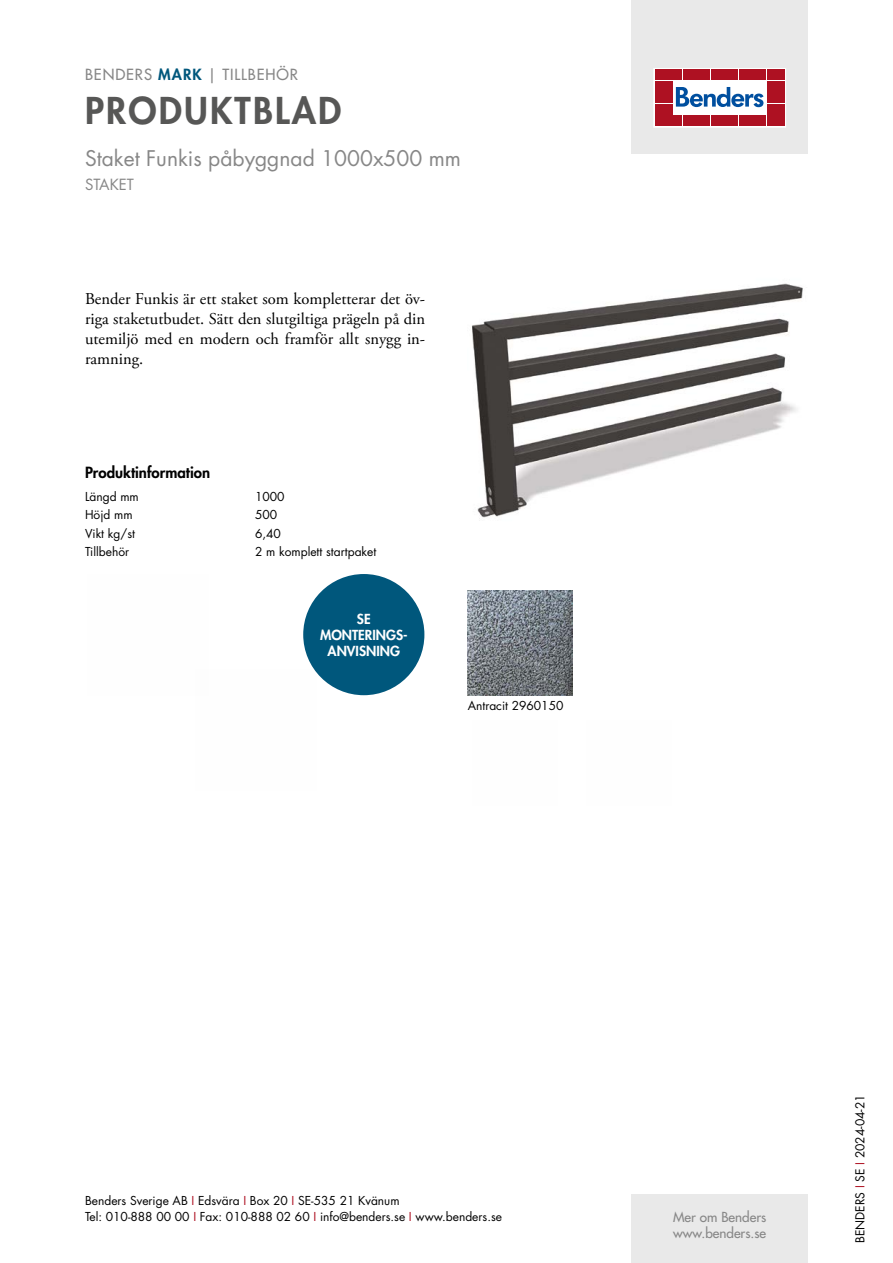
<style>
.page{position:relative;width:893px;height:1263px;background:#fff}
.page>*{position:absolute;margin:0;border:0;box-sizing:border-box;transform-origin:0 0}
.t1{font:800 36px "Futura Std";letter-spacing:.06em;color:#575756}
.t2{font:21px "Futura Std";color:#878787}
.t3{font:16.5px/19.8px "Adobe Garamond Pro";color:#000;text-align:justify}
.t4{font:500 15px "Futura Std";letter-spacing:.06em;color:#878787}
.t5{font:800 15px "Futura Std";color:#000}
.t6{font:15px "Futura Std";color:#878787}
.t7{font:500 13.5px/16.2px "Futura Std";color:#878787}
.t8{font:800 13.5px/16.2px "Futura Std";color:#fff;text-align:center}
.t9{font:12px/16.5px "Futura Std";color:#000}
.s1{font-weight:800;color:#00577c}
.s2{color:#ae1122}
</style>
<div class="page">
<div style="left:631px;top:0;width:177px;height:153px;background:#e9e9e9"></div>
<div style="left:631px;top:1195px;width:177px;height:68px;background:#e9e9e9"></div>
<svg style="left:656px;top:70px;width:128px;height:55px;background:#ebc5ca"></svg>
<div style="left:654px;top:68px;width:132px;height:59px;border:1px solid #fff"></div>
<div style="left:655px;top:70px;width:8px;height:10px;background:#ae1122"></div>
<div style="left:664px;top:70px;width:8px;height:10px;background:#ae1122"></div>
<div style="left:655px;top:81px;width:8px;height:10px;background:#ae1122"></div>
<div style="left:664px;top:81px;width:8px;height:10px;background:#ae1122"></div>
<div style="left:655px;top:93px;width:8px;height:10px;background:#ae1122"></div>
<div style="left:664px;top:93px;width:8px;height:10px;background:#ae1122"></div>
<div style="left:655px;top:104px;width:8px;height:11px;background:#ae1122"></div>
<div style="left:664px;top:104px;width:8px;height:11px;background:#ae1122"></div>
<div style="left:655px;top:116px;width:8px;height:10px;background:#ae1122"></div>
<div style="left:664px;top:116px;width:8px;height:10px;background:#ae1122"></div>
<div style="left:674px;top:70px;width:8px;height:10px;background:#ae1122"></div>
<div style="left:683px;top:70px;width:8px;height:10px;background:#ae1122"></div>
<div style="left:692px;top:70px;width:8px;height:10px;background:#ae1122"></div>
<div style="left:702px;top:70px;width:8px;height:10px;background:#ae1122"></div>
<div style="left:711px;top:70px;width:8px;height:10px;background:#ae1122"></div>
<div style="left:720px;top:70px;width:8px;height:10px;background:#ae1122"></div>
<div style="left:730px;top:70px;width:8px;height:10px;background:#ae1122"></div>
<div style="left:739px;top:70px;width:8px;height:10px;background:#ae1122"></div>
<div style="left:748px;top:70px;width:8px;height:10px;background:#ae1122"></div>
<div style="left:758px;top:70px;width:8px;height:10px;background:#ae1122"></div>
<div style="left:674px;top:116px;width:8px;height:10px;background:#ae1122"></div>
<div style="left:683px;top:116px;width:8px;height:10px;background:#ae1122"></div>
<div style="left:692px;top:116px;width:8px;height:10px;background:#ae1122"></div>
<div style="left:702px;top:116px;width:8px;height:10px;background:#ae1122"></div>
<div style="left:711px;top:116px;width:8px;height:10px;background:#ae1122"></div>
<div style="left:720px;top:116px;width:8px;height:10px;background:#ae1122"></div>
<div style="left:730px;top:116px;width:8px;height:10px;background:#ae1122"></div>
<div style="left:739px;top:116px;width:8px;height:10px;background:#ae1122"></div>
<div style="left:748px;top:116px;width:8px;height:10px;background:#ae1122"></div>
<div style="left:758px;top:116px;width:8px;height:10px;background:#ae1122"></div>
<div style="left:767px;top:70px;width:8px;height:10px;background:#ae1122"></div>
<div style="left:776px;top:70px;width:8px;height:10px;background:#ae1122"></div>
<div style="left:767px;top:81px;width:8px;height:10px;background:#ae1122"></div>
<div style="left:776px;top:81px;width:8px;height:10px;background:#ae1122"></div>
<div style="left:767px;top:93px;width:8px;height:10px;background:#ae1122"></div>
<div style="left:776px;top:93px;width:8px;height:10px;background:#ae1122"></div>
<div style="left:767px;top:104px;width:8px;height:11px;background:#ae1122"></div>
<div style="left:776px;top:104px;width:8px;height:11px;background:#ae1122"></div>
<div style="left:767px;top:116px;width:8px;height:10px;background:#ae1122"></div>
<div style="left:776px;top:116px;width:8px;height:10px;background:#ae1122"></div>
<svg style="left:676px;top:87px;width:87px;height:20px;background:#89add2"></svg>
<div style="left:303px;top:574px;width:121px;height:121px;background:#00577c;border-radius:50%"></div>
<img style="left:471px;top:283px;width:332px;height:236px">
<img style="left:468px;top:590px;width:105px;height:105px">
<p class="t4" style="left:85px;top:65px;width:215px">BENDERS <span class="s1">MARK</span> | TILLBEHÖR</p>
<h1 class="t1" style="left:85px;top:87px;width:258px">PRODUKTBLAD</h1>
<h2 class="t2" style="left:85px;top:144px;width:377px">Staket Funkis påbyggnad 1000x500 mm</h2>
<p class="t6" style="left:85px;top:175px;width:50px">STAKET</p>
<h3 class="t3" style="left:85px;top:290px;width:342px">Bender Funkis är ett staket som kompletterar det öv&shy;riga staketutbudet. Sätt den slutgiltiga prägeln på din utemiljö med en modern och framför allt snygg in&shy;ramning.</h3>
<p class="t5" style="left:85px;top:463px;width:127px">Produktinformation</p>
<p class="t9" style="left:85px;top:488px;width:55px">Längd mm</p>
<p class="t9" style="left:255px;top:488px;width:31px">1000</p>
<p class="t9" style="left:85px;top:507px;width:49px">Höjd mm</p>
<p class="t9" style="left:255px;top:507px;width:24px">500</p>
<p class="t9" style="left:85px;top:525px;width:51px">Vikt kg/st</p>
<p class="t9" style="left:255px;top:525px;width:27px">6,40</p>
<p class="t9" style="left:85px;top:544px;width:46px">Tillbehör</p>
<p class="t9" style="left:255px;top:544px;width:123px">2 m komplett startpaket</p>
<p class="t8" style="left:320px;top:611px;width:89px">SE<br>MONTERINGS-<br>ANVISNING</p>
<p class="t9" style="left:468px;top:697px;width:97px">Antracit 2960150</p>
<p class="t9" style="left:85px;top:1192px;width:418px">Benders Sverige AB <span class="s2">I</span> Edsvära <span class="s2">I</span> Box 20 <span class="s2">I</span> SE-535 21 Kvänum<br>Tel: 010-888 00 00 <span class="s2">I</span> Fax: 010-888 02 60 <span class="s2">I</span> info@benders.se <span class="s2">I</span> www.benders.se</p>
<p class="t7" style="left:673px;top:1209px;width:95px">Mer om Benders www.benders.se</p>
<p class="t9" style="left:852px;top:1243px;width:150px;rotate:-90deg">BENDERS <span class="s2">I</span> SE <span class="s2">I</span> 2024-04-21</p>
</div>
